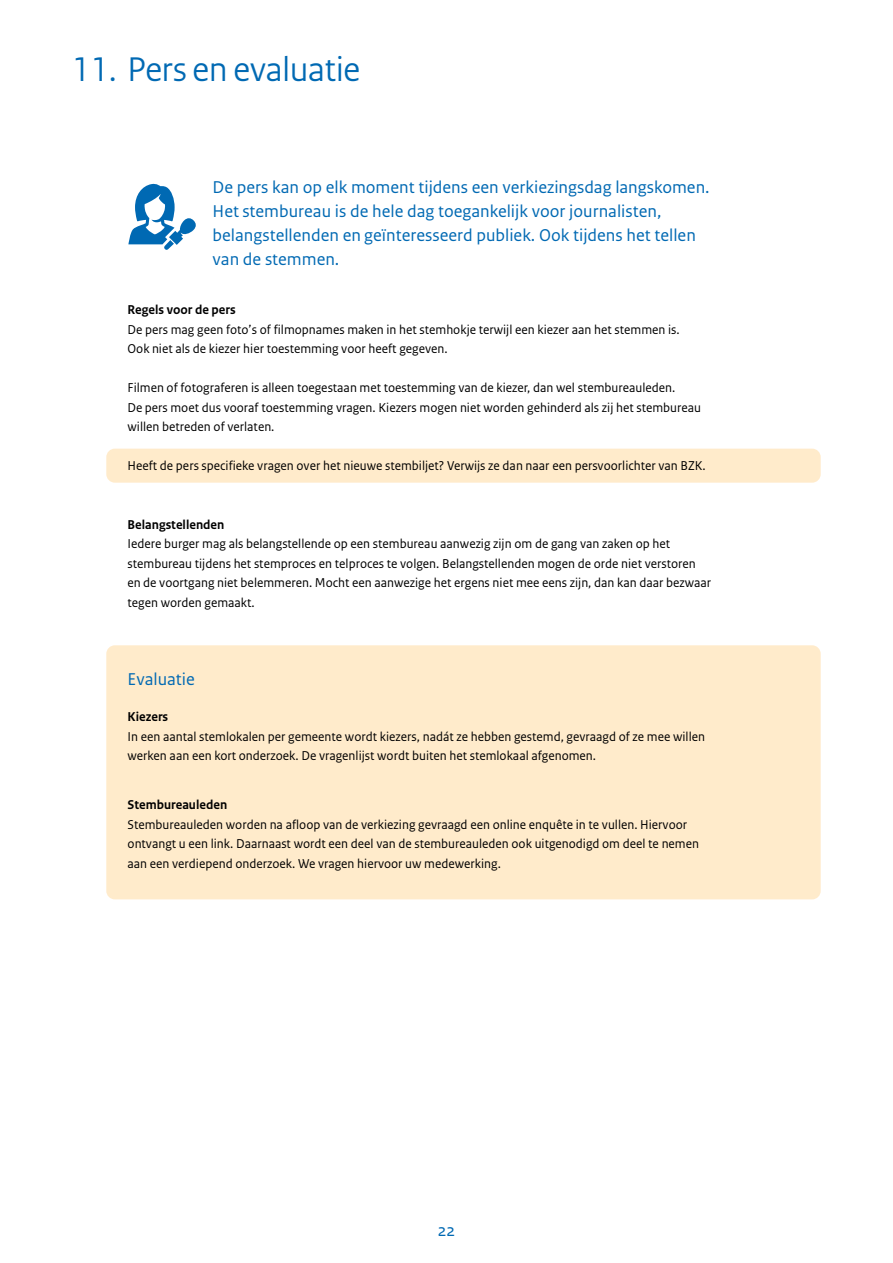
<style>
.page{position:relative;width:893px;height:1263px;background:#fff}
.page>*{position:absolute;margin:0;border:0;box-sizing:border-box;transform-origin:0 0}
.H2_Hoofdstukkop{font:36px "Rijksoverheid Sans Heading";color:#0069b3}
.P_Broodtekst_Sans_12pt{font:18px/24px "Rijksoverheid Sans Text";color:#0069b3}
.P_9pt{font:13.5px/19.5px "Rijksoverheid Sans Text";color:#000}
.P_Broodtekst_Sans_12pt-2{font:13.5px/19.5px "Rijksoverheid Sans Text";color:#000}
.P_9pt-2{font:700 13.5px "Rijksoverheid Sans Text";color:#000}
.P_Broodtekst_Sans_12pt-3{font:700 13.5px "Rijksoverheid Sans Text";color:#000}
</style>
<div class="page">
<div style="left:106px;top:449px;width:715px;height:34px;background:#ffebcb;border-radius:9px"></div>
<div style="left:106px;top:645px;width:715px;height:254px;background:#ffebcb;border-radius:9px"></div>
<svg style="left:128px;top:183px;width:68px;height:67px"></svg>
<h2 class="H2_Hoofdstukkop" style="left:72px;top:48px;width:289px">11. Pers en evaluatie</h2>
<p class="P_Broodtekst_Sans_12pt" style="left:213px;top:176px;width:498px">De pers kan op elk moment tijdens een verkiezingsdag langskomen.<br>Het stembureau is de hele dag toegankelijk voor journalisten, belangstellenden en geïnteresseerd publiek. Ook tijdens het tellen van de stemmen.</p>
<p class="P_9pt-2" style="left:128px;top:302px;width:110px">Regels voor de pers</p>
<p class="P_9pt" style="left:128px;top:320px;width:554px">De pers mag geen foto’s of filmopnames maken in het stemhokje terwijl een kiezer aan het stemmen is.<br>Ook niet als de kiezer hier toestemming voor heeft gegeven.</p>
<p class="P_9pt" style="left:128px;top:378px;width:575px">Filmen of fotograferen is alleen toegestaan met toestemming van de kiezer, dan wel stembureauleden.<br>De pers moet dus vooraf toestemming vragen. Kiezers mogen niet worden gehinderd als zij het stembureau willen betreden of verlaten.</p>
<p class="P_9pt" style="left:128px;top:456px;width:580px">Heeft de pers specifieke vragen over het nieuwe stembiljet? Verwijs ze dan naar een persvoorlichter van BZK.</p>
<p class="P_9pt-2" style="left:128px;top:517px;width:98px">Belangstellenden</p>
<p class="P_9pt" style="left:128px;top:534px;width:585px">Iedere burger mag als belangstellende op een stembureau aanwezig zijn om de gang van zaken op het stembureau tijdens het stemproces en telproces te volgen. Belangstellenden mogen de orde niet verstoren en de voortgang niet belemmeren. Mocht een aanwezige het ergens niet mee eens zijn, dan kan daar bezwaar tegen worden gemaakt.</p>
<p class="P_Broodtekst_Sans_12pt" style="left:128px;top:667px;width:69px">Evaluatie</p>
<p class="P_Broodtekst_Sans_12pt-3" style="left:128px;top:709px;width:42px">Kiezers</p>
<p class="P_Broodtekst_Sans_12pt-2" style="left:128px;top:726px;width:579px">In een aantal stemlokalen per gemeente wordt kiezers, nadát ze hebben gestemd, gevraagd of ze mee willen werken aan een kort onderzoek. De vragenlijst wordt buiten het stemlokaal afgenomen.</p>
<p class="P_9pt-2" style="left:128px;top:797px;width:101px">Stembureauleden</p>
<p class="P_9pt" style="left:128px;top:815px;width:573px">Stembureauleden worden na afloop van de verkiezing gevraagd een online enquête in te vullen. Hiervoor ontvangt u een link. Daarnaast wordt een deel van de stembureauleden ook uitgenodigd om deel te nemen aan een verdiepend onderzoek. We vragen hiervoor uw medewerking.</p>
<h2 class="P_Broodtekst_Sans_12pt" style="left:438px;top:1219px;width:19px">22</h2>
</div>
